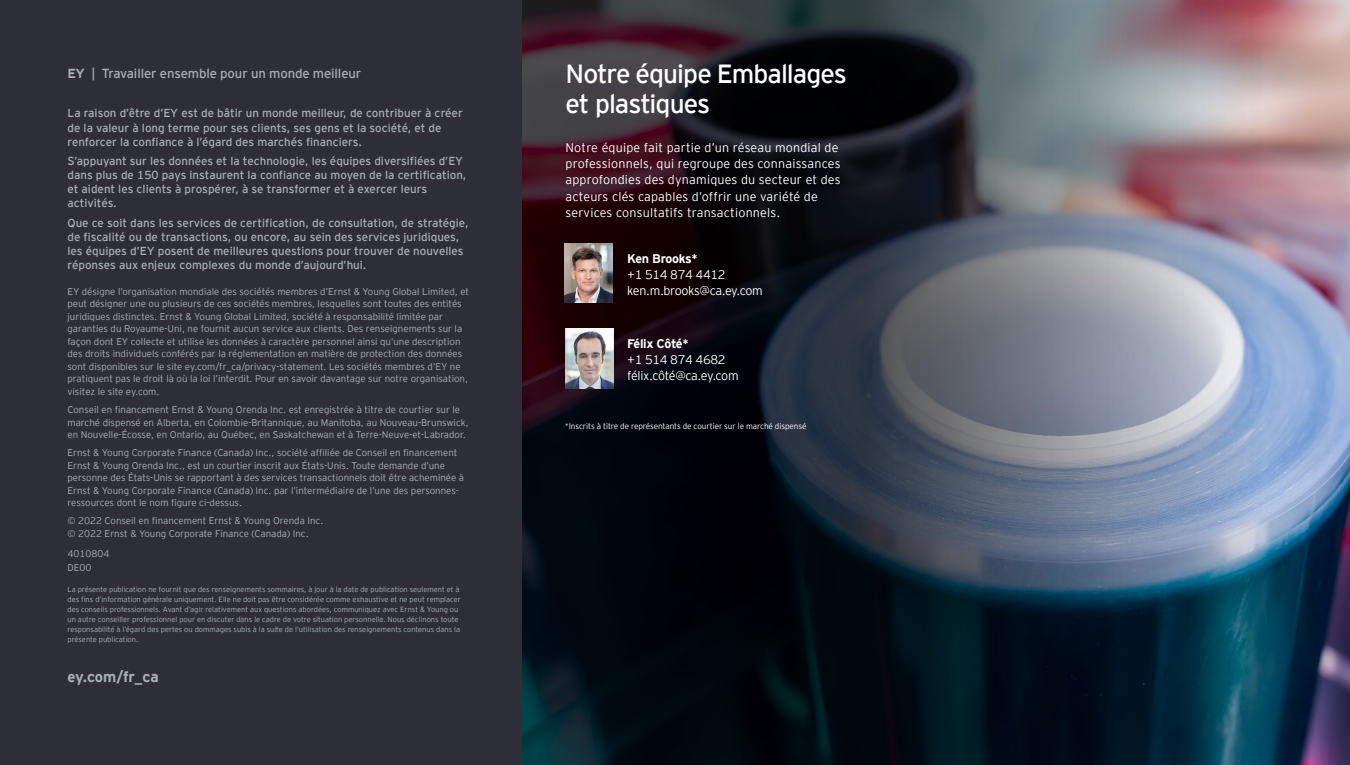
<style>
.page{position:relative;width:1350px;height:765px;background:#2e2e38}
.page>*{position:absolute;margin:0;border:0;box-sizing:border-box;transform-origin:0 0}
.t1{font:26.25px/30px "EY Interstate";letter-spacing:-.035em;color:#fff}
.t2{font:700 15px "EY Interstate";letter-spacing:-.005em;color:#a7b0b5}
.t3{font:13.12px "EY Interstate";letter-spacing:-.01em;color:#a7b0b5}
.t4{font:300 12.5px/16.2px "EY Interstate";letter-spacing:.015em;color:#fff}
.t5{font:300 12.5px/16.2px "EY Interstate";letter-spacing:-.025em;color:#fff}
.t6{font:700 12.5px "EY Interstate";letter-spacing:-.025em;color:#fff}
.t7{font:11.5px/14px "EY Interstate";color:#a7b0b5}
.t8{font:300 9.75px/12.5px "EY Interstate";color:#a7b0b5}
.t9{font:300 8.12px "EY Interstate";letter-spacing:-.01em;color:#fff}
.t10{font:300 7.5px/10px "EY Interstate";color:#a7b0b5}
.s1{font-weight:700}
</style>
<div class="page">
<img style="left:1262px;top:0;width:88px;height:765px">
<img style="left:522px;top:0;width:740px;height:765px">
<img style="left:566px;top:329px;width:47px;height:59px">
<img style="left:565px;top:243px;width:47px;height:60px">
<h3 class="t3" style="left:68px;top:64px;width:295px"><span class="s1">EY</span> | Travailler ensemble pour un monde meilleur</h3>
<p class="t7" style="left:68px;top:106px;width:397px">La raison d’être d’EY est de bâtir un monde meilleur, de contribuer à créer de la valeur à long terme pour ses clients, ses gens et la société, et de renforcer la confiance à l’égard des marchés financiers.</p>
<p class="t7" style="left:68px;top:154px;width:401px">S’appuyant sur les données et la technologie, les équipes diversifiées d’EY dans plus de 150 pays instaurent la confiance au moyen de la certification, et aident les clients à prospérer, à se transformer et à exercer leurs activités.</p>
<p class="t7" style="left:68px;top:215px;width:403px">Que ce soit dans les services de certification, de consultation, de stratégie, de fiscalité ou de transactions, ou encore, au sein des services juridiques, les équipes d’EY posent de meilleures questions pour trouver de nouvelles réponses aux enjeux complexes du monde d’aujourd’hui.</p>
<p class="t8" style="left:68px;top:285px;width:403px">EY désigne l’organisation mondiale des sociétés membres d’Ernst &amp; Young Global Limited, et peut désigner une ou plusieurs de ces sociétés membres, lesquelles sont toutes des entités juridiques distinctes. Ernst &amp; Young Global Limited, société à responsabilité limitée par garanties du Royaume-Uni, ne fournit aucun service aux clients. Des renseignements sur la façon dont EY collecte et utilise les données à caractère personnel ainsi qu’une description des droits individuels conférés par la réglementation en matière de protection des données sont disponibles sur le site ey.com/fr_ca/privacy-statement. Les sociétés membres d’EY ne pratiquent pas le droit là où la loi l’interdit. Pour en savoir davantage sur notre organisation, visitez le site ey.com.</p>
<p class="t8" style="left:68px;top:403px;width:403px">Conseil en financement Ernst &amp; Young Orenda Inc. est enregistrée à titre de courtier sur le marché dispensé en Alberta, en Colombie-Britannique, au Manitoba, au Nouveau-Brunswick, en Nouvelle-Écosse, en Ontario, au Québec, en Saskatchewan et à Terre-Neuve-et-Labrador.</p>
<p class="t8" style="left:68px;top:446px;width:398px">Ernst &amp; Young Corporate Finance (Canada) Inc., société affiliée de Conseil en financement Ernst &amp; Young Orenda Inc., est un courtier inscrit aux États-Unis. Toute demande d’une personne des États-Unis se rapportant à des services transactionnels doit être acheminée à Ernst &amp; Young Corporate Finance (Canada) Inc. par l’intermédiaire de l’une des personnes&shy;ressources dont le nom figure ci-dessus.</p>
<p class="t8" style="left:68px;top:514px;width:257px">© 2022 Conseil en financement Ernst &amp; Young Orenda Inc. © 2022 Ernst &amp; Young Corporate Finance (Canada) Inc.</p>
<p class="t8" style="left:68px;top:547px;width:44px;line-height:13.1px">4010804<br>DE00</p>
<p class="t10" style="left:68px;top:584px;width:395px">La présente publication ne fournit que des renseignements sommaires, à jour à la date de publication seulement et à des fins d’information générale uniquement. Elle ne doit pas être considérée comme exhaustive et ne peut remplacer des conseils professionnels. Avant d’agir relativement aux questions abordées, communiquez avec Ernst &amp; Young ou un autre conseiller professionnel pour en discuter dans le cadre de votre situation personnelle. Nous déclinons toute responsabilité à l’égard des pertes ou dommages subis à la suite de l’utilisation des renseignements contenus dans la présente publication.</p>
<h2 class="t2" style="left:68px;top:666px;width:93px">ey.com/fr_ca</h2>
<h1 class="t1" style="left:566px;top:57px;width:283px">Notre équipe Emballages et plastiques</h1>
<p class="t4" style="left:566px;top:139px;width:277px">Notre équipe fait partie d’un réseau mondial de professionnels, qui regroupe des connaissances approfondies des dynamiques du secteur et des acteurs clés capables d’offrir une variété de services consultatifs transactionnels.</p>
<p class="t6" style="left:627px;top:249px;width:72px">Ken Brooks*</p>
<p class="t5" style="left:627px;top:266px;width:137px">+1 514 874 4412 ken.m.brooks@ca.ey.com</p>
<p class="t6" style="left:627px;top:334px;width:63px">Félix Côté*</p>
<p class="t5" style="left:627px;top:351px;width:113px">+1 514 874 4682 félix.côté@ca.ey.com</p>
<p class="t9" style="left:565px;top:420px;width:243px">*Inscrits à titre de représentants de courtier sur le marché dispensé</p>
</div>
